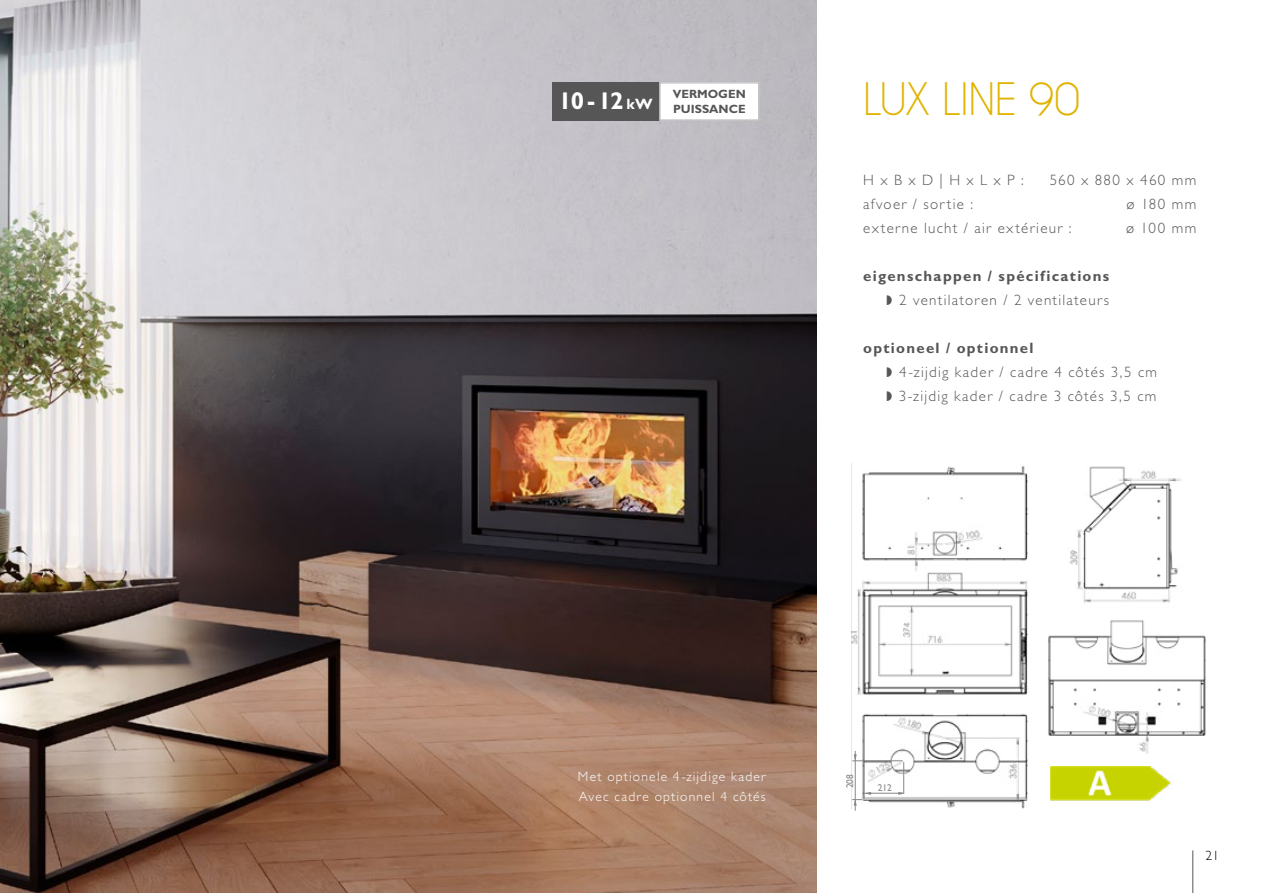
<style>
.page{position:relative;width:1263px;height:893px;background:#fff}
.page>*{position:absolute;margin:0;border:0;box-sizing:border-box;transform-origin:0 0}
.t1{font:42px "Caviar Dreams";letter-spacing:-.025em;color:#e1b300}
.t2{font:700 24.3px "Gill Sans Std";color:#fff}
.t3{font:300 15px/24px "Gill Sans Std";letter-spacing:.085em;color:#565656}
.t4{font:700 15px "Gill Sans Std";letter-spacing:.085em;color:#565656}
.t5{font:300 13.5px/19.5px "Gill Sans Std";letter-spacing:.09em;color:#fff}
.t6{font:300 13.5px "Gill Sans Std";color:#000}
.t7{font:700 12px "Gill Sans Std";color:#565656}
.t8{font:9.9px "Gill Sans Std";letter-spacing:.01em;color:#878786;scale:.95 1}
.s1{font-size:15px}
</style>
<div class="page">
<hr style="left:1192px;top:850px;width:1px;height:43px;background:#565656">
<img style="left:0;top:0;width:816px;height:893px">
<div style="left:552px;top:82px;width:108px;height:39px;background:#565656"></div>
<div style="left:660px;top:83px;width:99px;height:37px;background:#fff"></div>
<div style="left:659px;top:82px;width:100px;height:39px;border:2px solid #c5c6c6"></div>
<img style="left:1050px;top:766px;width:121px;height:34px">
<img style="left:851px;top:463px;width:178px;height:346px">
<img style="left:1070px;top:466px;width:111px;height:137px">
<img style="left:1048px;top:620px;width:158px;height:134px">
<hr style="left:903px;top:762px;width:1px;height:31px;background:#878786">
<hr style="left:864px;top:793px;width:40px;height:1px;background:#878786">
<svg style="left:854px;top:754px;width:3px;height:6px"></svg>
<svg style="left:898px;top:792px;width:7px;height:3px"></svg>
<hr style="left:852px;top:760px;width:51px;height:1px;background:#878786">
<hr style="left:855px;top:751px;width:1px;height:60px;background:#878786">
<svg style="left:852px;top:792px;width:19px;height:14px"></svg>
<h2 class="t2" style="left:558px;top:87px;width:96px">10-12<span class="s1">kW</span></h2>
<p class="t7" style="left:673px;top:87px;width:74px">VERMOGEN</p>
<p class="t7" style="left:673px;top:102px;width:74px">PUISSANCE</p>
<h1 class="t1" style="left:863px;top:74px;width:218px">LUX LINE 90</h1>
<p class="t3" style="left:863px;top:168px;width:162px">H x B x D | H x L x P :</p>
<p class="t3" style="left:1050px;top:168px;width:148px">560 x 880 x 460 mm</p>
<p class="t3" style="left:863px;top:192px;width:111px">afvoer / sortie :</p>
<p class="t3" style="left:1126px;top:192px;width:71px">ø 180 mm</p>
<p class="t3" style="left:863px;top:216px;width:210px">externe lucht / air extérieur :</p>
<p class="t3" style="left:1126px;top:216px;width:72px">ø 100 mm</p>
<p class="t4" style="left:863px;top:267px;width:247px">eigenschappen / spécifications</p>
<p class="t3" style="left:899px;top:288px;width:211px">2 ventilatoren / 2 ventilateurs</p>
<p class="t4" style="left:863px;top:339px;width:172px">optioneel / optionnel</p>
<p class="t3" style="left:899px;top:360px;width:260px">4-zijdig kader / cadre 4 côtés 3,5 cm<br>3-zijdig kader / cadre 3 côtés 3,5 cm</p>
<p class="t5" style="left:578px;top:767px;width:189px">Met optionele 4-zijdige kader<br>Avec cadre optionnel 4 côtés</p>
<p class="t8" style="left:844px;top:788px;width:17px;rotate:-90deg">208</p>
<p class="t8" style="left:878px;top:782px;width:17px">212</p>
<p class="t6" style="left:1205px;top:847px;width:15px">21</p>
</div>
